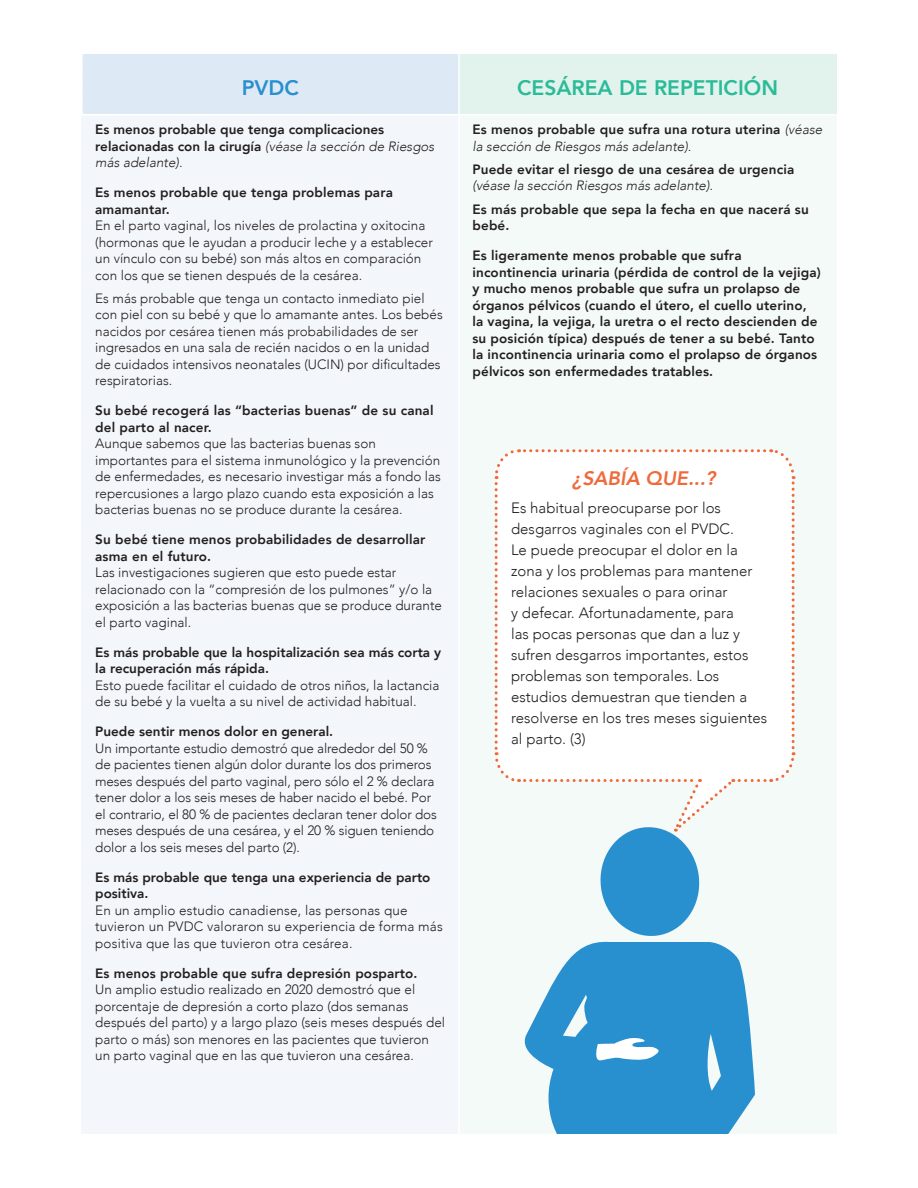
<style>
.page{position:relative;width:918px;height:1188px;background:#fff}
.page>*{position:absolute;margin:0;border:0;box-sizing:border-box;transform-origin:0 0}
.bullet{font:800 21px "Avenir";color:#2abb98}
.bullet-2{font:800 21px "Avenir";color:#2890cf}
.bullet-3{font:italic 800 19.5px "Avenir";color:#f0693a}
.bullet-4{font:300 15px/21px "Avenir";color:#231f20}
.bullet-5{font:300 13.5px/16.5px "Avenir";color:#231f20}
.bullet-6{font:800 13.5px/16.5px "Avenir";letter-spacing:.01em;color:#231f20}
.s1{font-weight:300;font-style:italic}
</style>
<div class="page">
<div style="left:82px;top:54px;width:377px;height:61px;background:#dee9f6"></div>
<div style="left:459px;top:54px;width:377px;height:61px;background:#e2f2ec"></div>
<div style="left:82px;top:115px;width:377px;height:1019px;background:#f3f7fb"></div>
<div style="left:459px;top:115px;width:377px;height:1019px;background:#f4faf8"></div>
<hr style="left:458px;top:116px;width:2px;height:1018px;background:#fff">
<svg style="left:82px;top:54px;width:1px;height:60px"></svg>
<hr style="left:458px;top:54px;width:2px;height:60px;background:#fff">
<hr style="left:81px;top:114px;width:378px;height:2px;background:#fff">
<hr style="left:459px;top:114px;width:377px;height:2px;background:#fff">
<svg style="left:524px;top:941px;width:231px;height:193px;fill:#2890cf"></svg>
<svg style="left:494px;top:449px;width:302px;height:487px"></svg>
<svg style="left:592px;top:1038px;width:69px;height:24px"></svg>
<p class="bullet-2" style="left:242px;top:71px;width:59px">PVDC</p>
<p class="bullet" style="left:517px;top:71px;width:262px">CESÁREA DE REPETICIÓN</p>
<p class="bullet-6" style="left:95px;top:121px;width:341px">Es menos probable que tenga complicaciones relacionadas con la cirugía <span class="s1">(véase la sección de Riesgos más adelante).</span></p>
<p class="bullet-6" style="left:95px;top:184px;width:299px">Es menos probable que tenga problemas para amamantar.</p>
<p class="bullet-5" style="left:95px;top:217px;width:339px">En el parto vaginal, los niveles de prolactina y oxitocina (hormonas que le ayudan a producir leche y a establecer un vínculo con su bebé) son más altos en comparación con los que se tienen después de la cesárea.</p>
<p class="bullet-5" style="left:95px;top:290px;width:349px">Es más probable que tenga un contacto inmediato piel con piel con su bebé y que lo amamante antes. Los bebés nacidos por cesárea tienen más probabilidades de ser ingresados en una sala de recién nacidos o en la unidad de cuidados intensivos neonatales (UCIN) por dificultades respiratorias.</p>
<p class="bullet-6" style="left:95px;top:403px;width:340px">Su bebé recogerá las “bacterias buenas” de su canal del parto al nacer.</p>
<p class="bullet-5" style="left:95px;top:436px;width:347px">Aunque sabemos que las bacterias buenas son importantes para el sistema inmunológico y la prevención de enfermedades, es necesario investigar más a fondo las repercusiones a largo plazo cuando esta exposición a las bacterias buenas no se produce durante la cesárea.</p>
<p class="bullet-6" style="left:95px;top:532px;width:332px">Su bebé tiene menos probabilidades de desarrollar asma en el futuro.</p>
<p class="bullet-5" style="left:95px;top:565px;width:348px">Las investigaciones sugieren que esto puede estar relacionado con la “compresión de los pulmones” y/o la exposición a las bacterias buenas que se produce durante el parto vaginal.</p>
<p class="bullet-6" style="left:95px;top:644px;width:347px">Es más probable que la hospitalización sea más corta y la recuperación más rápida.</p>
<p class="bullet-5" style="left:95px;top:677px;width:346px">Esto puede facilitar el cuidado de otros niños, la lactancia de su bebé y la vuelta a su nivel de actividad habitual.</p>
<p class="bullet-6" style="left:95px;top:723px;width:239px">Puede sentir menos dolor en general.</p>
<p class="bullet-5" style="left:95px;top:740px;width:343px">Un importante estudio demostró que alrededor del 50 % de pacientes tienen algún dolor durante los dos primeros meses después del parto vaginal, pero sólo el 2 % declara tener dolor a los seis meses de haber nacido el bebé. Por el contrario, el 80 % de pacientes declaran tener dolor dos meses después de una cesárea, y el 20 % siguen teniendo dolor a los seis meses del parto (2).</p>
<p class="bullet-6" style="left:95px;top:869px;width:337px">Es más probable que tenga una experiencia de parto positiva.</p>
<p class="bullet-5" style="left:95px;top:902px;width:349px">En un amplio estudio canadiense, las personas que tuvieron un PVDC valoraron su experiencia de forma más positiva que las que tuvieron otra cesárea.</p>
<p class="bullet-6" style="left:95px;top:965px;width:324px">Es menos probable que sufra depresión posparto.</p>
<p class="bullet-5" style="left:95px;top:981px;width:351px">Un amplio estudio realizado en 2020 demostró que el porcentaje de depresión a corto plazo (dos semanas después del parto) y a largo plazo (seis meses después del parto o más) son menores en las pacientes que tuvieron un parto vaginal que en las que tuvieron una cesárea.</p>
<p class="bullet-6" style="left:472px;top:121px;width:351px">Es menos probable que sufra una rotura uterina <span class="s1">(véase la sección de Riesgos más adelante).</span></p>
<p class="bullet-6" style="left:472px;top:161px;width:323px">Puede evitar el riesgo de una cesárea de urgencia <span class="s1">(véase la sección Riesgos más adelante).</span></p>
<p class="bullet-6" style="left:472px;top:201px;width:338px">Es más probable que sepa la fecha en que nacerá su bebé.</p>
<p class="bullet-6" style="left:472px;top:247px;width:350px">Es ligeramente menos probable que sufra incontinencia urinaria (pérdida de control de la vejiga) y mucho menos probable que sufra un prolapso de órganos pélvicos (cuando el útero, el cuello uterino, la vagina, la vejiga, la uretra o el recto descienden de su posición típica) después de tener a su bebé. Tanto la incontinencia urinaria como el prolapso de órganos pélvicos son enfermedades tratables.</p>
<p class="bullet-3" style="left:572px;top:467px;width:145px">¿SABÍA QUE...?</p>
<p class="bullet-4" style="left:511px;top:497px;width:258px">Es habitual preocuparse por los desgarros vaginales con el PVDC.<br>Le puede preocupar el dolor en la zona y los problemas para mantener relaciones sexuales o para orinar<br>y defecar. Afortunadamente, para<br>las pocas personas que dan a luz y sufren desgarros importantes, estos problemas son temporales. Los estudios demuestran que tienden a resolverse en los tres meses siguientes al parto. (3)</p>
</div>
